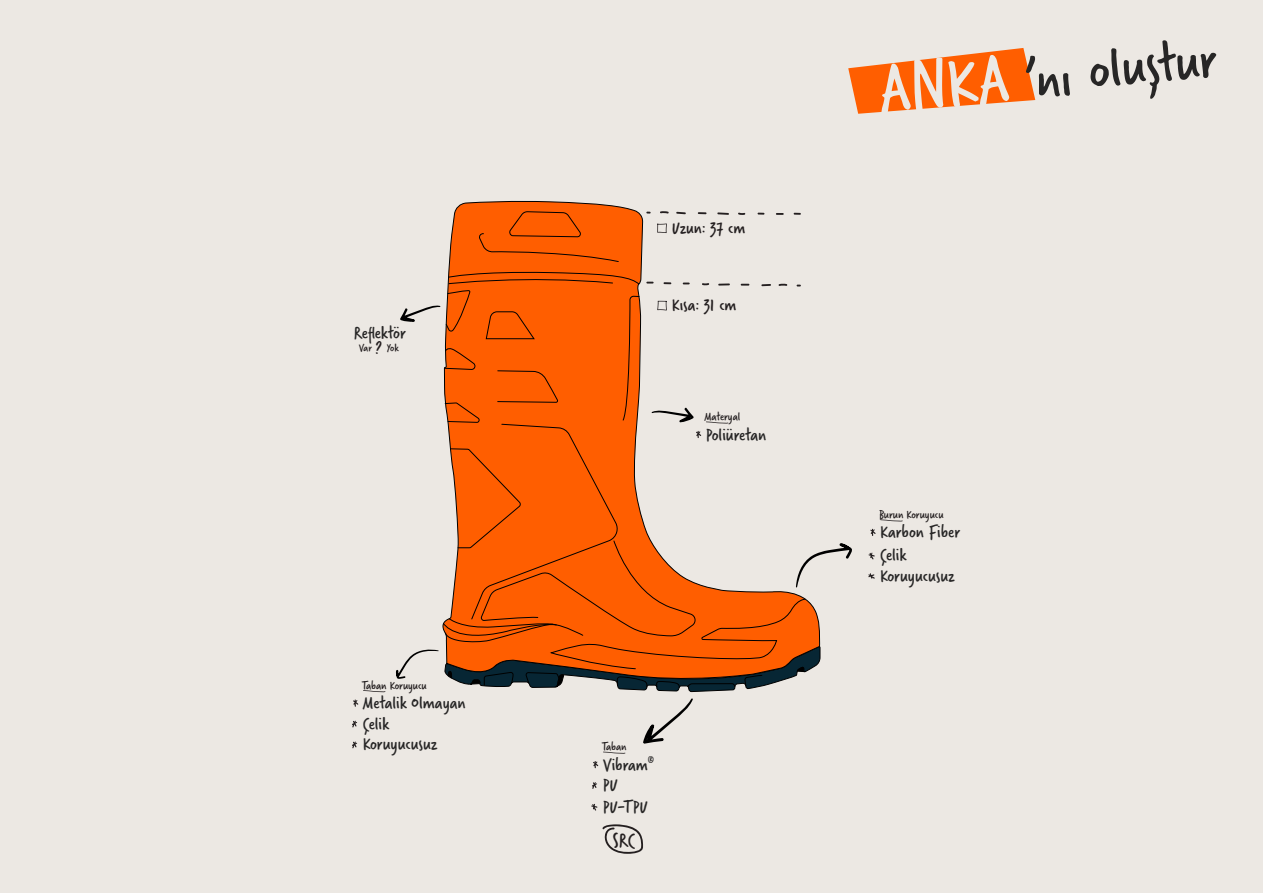
<style>
.page{position:relative;width:1263px;height:893px;background:#ece8e3}
.page>*{position:absolute;margin:0;border:0;box-sizing:border-box;transform-origin:0 0}
.t1{font:75px "Verveine";color:#ece8e3}
.t2{font:58.8px "Verveine";color:#272626}
.t3{font:58.5px "Verveine";color:#272626}
.t4{font:21px "Verveine";color:#241f20}
.t5{font:18.9px/21px "Verveine";color:#272626}
.t6{font:18.6px "Verveine";color:#241f20}
.t7{font:12.6px "Verveine";color:#241f20}
.t8{font:11.55px "Verveine";letter-spacing:-.03em;color:#241f20}
.s1{font-size:18.15px}
</style>
<div class="page">
<svg style="left:848px;top:48px;width:187px;height:66px"></svg>
<svg style="left:448px;top:200px;width:352px;height:71px"></svg>
<svg style="left:478px;top:211px;width:141px;height:51px;background:#f35900"></svg>
<svg style="left:643px;top:698px;width:50px;height:46px"></svg>
<svg style="left:868px;top:553px;width:7px;height:6px"></svg>
<svg style="left:868px;top:573px;width:7px;height:6px"></svg>
<svg style="left:870px;top:529px;width:5px;height:7px"></svg>
<svg style="left:880px;top:519px;width:23px;height:3px"></svg>
<svg style="left:592px;top:782px;width:5px;height:7px"></svg>
<svg style="left:591px;top:804px;width:6px;height:7px"></svg>
<svg style="left:593px;top:761px;width:5px;height:7px"></svg>
<svg style="left:603px;top:752px;width:22px;height:2px"></svg>
<svg style="left:352px;top:721px;width:5px;height:6px"></svg>
<svg style="left:352px;top:742px;width:5px;height:6px"></svg>
<svg style="left:353px;top:699px;width:5px;height:8px"></svg>
<svg style="left:363px;top:690px;width:23px;height:2px"></svg>
<svg style="left:794px;top:213px;width:7px;height:2px"></svg>
<svg style="left:776px;top:213px;width:8px;height:2px"></svg>
<svg style="left:757px;top:213px;width:7px;height:2px"></svg>
<svg style="left:738px;top:213px;width:7px;height:2px"></svg>
<svg style="left:717px;top:212px;width:12px;height:3px"></svg>
<svg style="left:698px;top:212px;width:8px;height:2px"></svg>
<svg style="left:676px;top:212px;width:10px;height:2px"></svg>
<svg style="left:660px;top:211px;width:9px;height:3px"></svg>
<svg style="left:657px;top:223px;width:10px;height:10px"></svg>
<svg style="left:396px;top:271px;width:456px;height:421px"></svg>
<svg style="left:602px;top:824px;width:41px;height:30px"></svg>
<p class="t5" style="left:354px;top:322px;width:53px">Reflektör</p>
<p class="t8" style="left:359px;top:340px;width:42px">Var <span class="s1">?</span> Yok</p>
<p class="t7" style="left:362px;top:676px;width:67px">Taban Koruyucu</p>
<p class="t5" style="left:363px;top:693px;width:104px;line-height:20.5px">Metalik Olmayan<br>Çelik<br>Koruyucusuz</p>
<p class="t6" style="left:672px;top:215px;width:75px">Uzun: 37 cm</p>
<p class="t6" style="left:672px;top:292px;width:66px">Kısa: 31 cm</p>
<p class="t7" style="left:705px;top:408px;width:37px">Materyal</p>
<p class="t5" style="left:706px;top:424px;width:62px">Poliüretan</p>
<p class="t7" style="left:602px;top:738px;width:26px">Taban</p>
<p class="t5" style="left:603px;top:754px;width:53px">Vibram<sup>®<br></sup>PU<br>PU-TPU</p>
<p class="t4" style="left:613px;top:825px;width:24px">SRC</p>
<h1 class="t1" style="left:874px;top:37px;width:131px;rotate:-5deg">ANKA</h1>
<h3 class="t3" style="left:1022px;top:38px;width:51px">’nı</h3>
<h2 class="t2" style="left:1085px;top:29px;width:131px;rotate:-5deg">oluştur</h2>
<p class="t7" style="left:879px;top:506px;width:66px">Burun Koruyucu</p>
<p class="t5" style="left:880px;top:521px;width:82px;line-height:23px">Karbon Fiber<br>Çelik</p>
<p class="t5" style="left:880px;top:566px;width:76px">Koruyucusuz</p>
</div>
